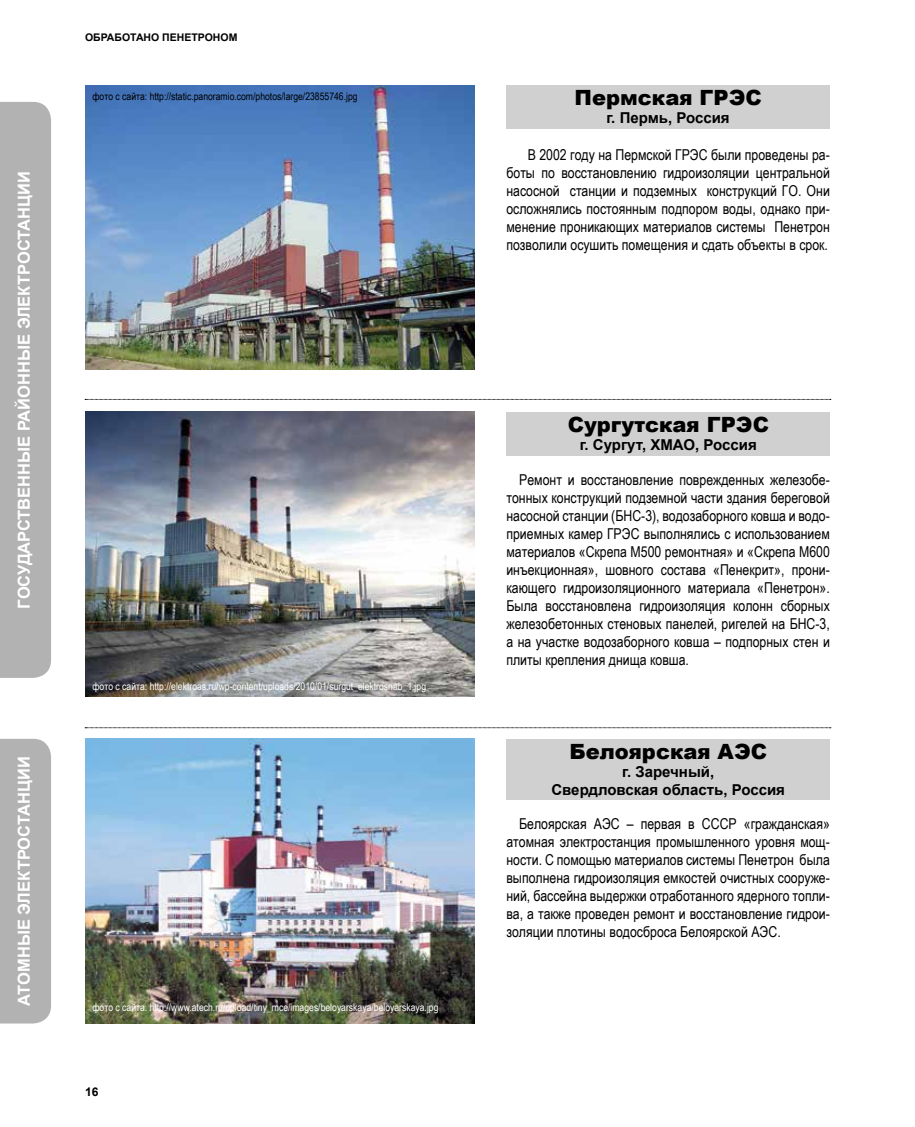
<style>
.page{position:relative;width:915px;height:1127px;background:#fff}
.page>*{position:absolute;margin:0;border:0;box-sizing:border-box;transform-origin:0 0}
.t1{font:900 21px "Arial";color:#000}
.t2{font:700 16.5px "Arial";color:#fff}
.t3{font:15px/18px "Arial Narrow";color:#000;text-align:justify}
.t4{font:700 15px/18px "Arial";color:#000;text-align:center}
.t5{font:700 12px "Arial";color:#000}
.t6{font:10.5px "Arial Narrow";color:#fff}
.t7{font:10.5px "Arial Narrow";color:#000}
.t8{font:700 10.5px "Arial";color:#000}
</style>
<div class="page">
<img style="left:85px;top:85px;width:389px;height:285px">
<img style="left:85px;top:738px;width:389px;height:285px">
<div style="left:506px;top:85px;width:323px;height:44px;background:#d0d0d0"></div>
<img style="left:85px;top:412px;width:389px;height:285px">
<div style="left:506px;top:412px;width:323px;height:43px;background:#d0d0d0"></div>
<div style="left:506px;top:739px;width:323px;height:60px;background:#d0d0d0"></div>
<svg style="left:85px;top:399px;width:745px;height:1px"></svg>
<svg style="left:85px;top:727px;width:745px;height:1px"></svg>
<div style="left:0;top:102px;width:51px;height:576px;background:#b3b2b2"></div>
<div style="left:0;top:739px;width:51px;height:284px;background:#b3b2b2"></div>
<p class="t2" style="left:13px;top:608px;width:439px;rotate:-90deg">ГОСУДАРСТВЕННЫЕ РАЙОННЫЕ ЭЛЕКТРОСТАНЦИИ</p>
<p class="t2" style="left:13px;top:1005px;width:251px;rotate:-90deg">АТОМНЫЕ ЭЛЕКТРОСТАНЦИИ</p>
<p class="t8" style="left:85px;top:30px;width:154px">ОБРАБОТАНО ПЕНЕТРОНОМ</p>
<p class="t7" style="left:92px;top:89px;width:266px">фото с сайта: http://static.panoramio.com/photos/large/23855746.jpg</p>
<p class="t6" style="left:92px;top:679px;width:335px">фото с сайта: http://elektroas.ru/wp-content/uploads/2010/01/surgut_elektrosnab_1.jpg</p>
<p class="t6" style="left:92px;top:1000px;width:347px">фото с сайта: http://www.atech.ru/upload/tiny_mce/images/beloyarskaya/beloyarskaya.jpg</p>
<p class="t5" style="left:85px;top:1084px;width:15px">16</p>
<h1 class="t1" style="left:574px;top:83px;width:189px">Пермская ГРЭС</h1>
<p class="t4" style="left:606px;top:110px;width:125px">г. Пермь, Россия</p>
<p class="t3" style="left:506px;top:145px;width:325px;text-indent:21px">В 2002 году на Пермской ГРЭС были проведены ра&shy;боты по восстановлению гидроизоляции центральной насосной станции и подземных конструкций ГО. Они осложнялись постоянным подпором воды, однако при&shy;менение проникающих материалов системы Пенетрон позволили осушить помещения и сдать объекты в срок.</p>
<h1 class="t1" style="left:567px;top:409px;width:203px">Сургутская ГРЭС</h1>
<p class="t4" style="left:579px;top:436px;width:178px">г. Сургут, ХМАО, Россия</p>
<p class="t3" style="left:506px;top:470px;width:325px;text-indent:13px">Ремонт и восстановление поврежденных железобе&shy;тонных конструкций подземной части здания береговой насосной станции (БНС-3), водозаборного ковша и водо&shy;приемных камер ГРЭС выполнялись с использованием материалов «Скрепа М500 ремонтная» и «Скрепа М600 инъекционная», шовного состава «Пенекрит», прони&shy;кающего гидроизоляционного материала «Пенетрон».<br>Была восстановлена гидроизоляция колонн сборных железобетонных стеновых панелей, ригелей на БНС-3, а на участке водозаборного ковша – подпорных стен и плиты крепления днища ковша.</p>
<h1 class="t1" style="left:569px;top:736px;width:199px">Белоярская АЭС</h1>
<p class="t4" style="left:551px;top:763px;width:235px">г. Заречный,<br>Свердловская область, Россия</p>
<p class="t3" style="left:506px;top:814px;width:325px;text-indent:13px">Белоярская АЭС – первая в СССР «гражданская» атомная электростанция промышленного уровня мощ&shy;ности. С помощью материалов системы Пенетрон была выполнена гидроизоляция емкостей очистных сооруже&shy;ний, бассейна выдержки отработанного ядерного топли&shy;ва, а также проведен ремонт и восстановление гидрои&shy;золяции плотины водосброса Белоярской АЭС.</p>
</div>
